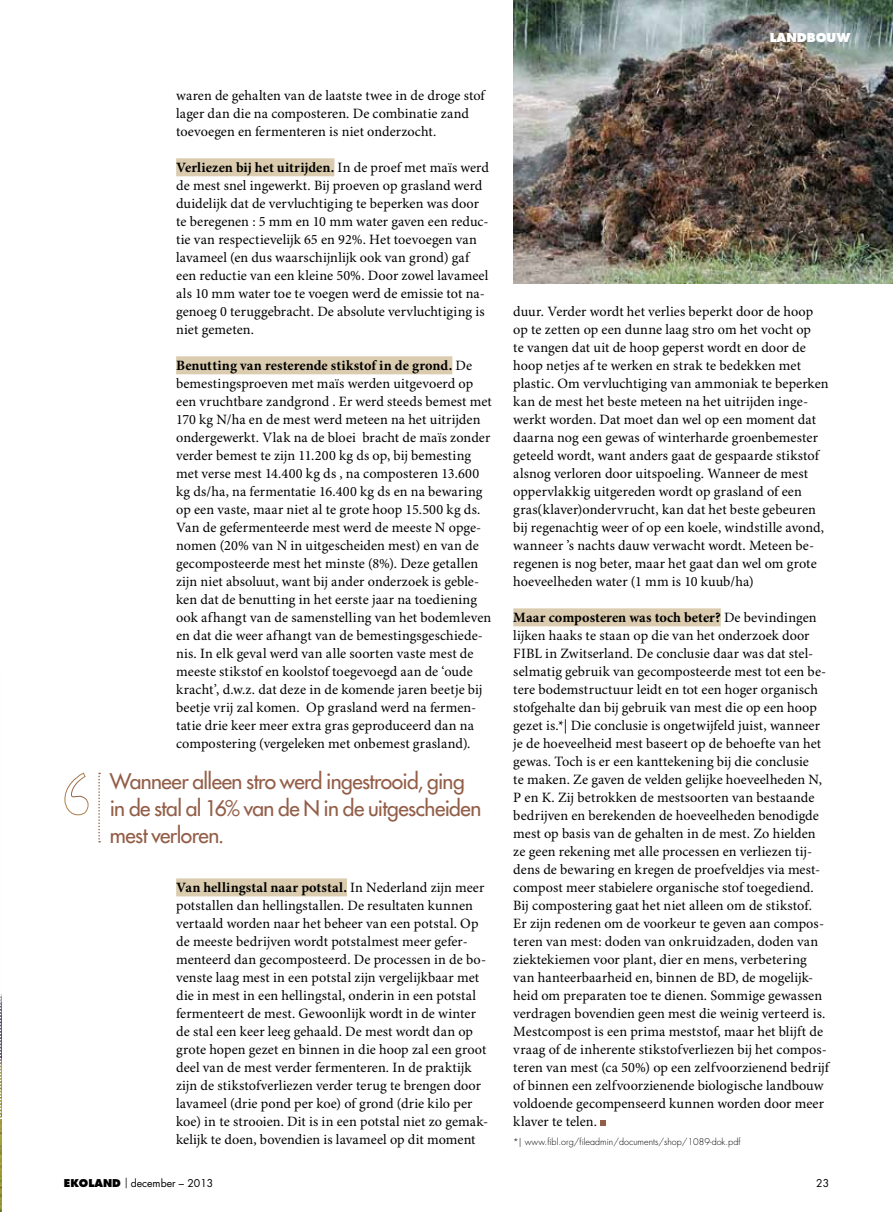
<style>
.page{position:relative;width:893px;height:1212px;background:#fff}
.page>*{position:absolute;margin:0;border:0;box-sizing:border-box;transform-origin:0 0}
.t1{font:500 21px/27px "Futura Std";letter-spacing:-.035em;color:#935e48}
.t2{font:14.25px/18px "Minion Pro";letter-spacing:.005em;color:#000}
.t3{font:800 12px "Futura Std";color:#fff}
.t4{font:10.5px "Futura Std";color:#000}
.t5{font:300 9px "Futura Std";color:#000}
.s1{font-weight:700}
.s2{font-weight:800}
.s3{font-weight:500}
</style>
<div class="page">
<img style="left:513px;top:0;width:380px;height:283px">
<img style="left:0;top:1119px;width:1px;height:93px">
<svg style="left:0;top:994px;width:1px;height:125px"></svg>
<div style="left:176px;top:158px;width:158px;height:18px;background:#dbccaf"></div>
<div style="left:176px;top:356px;width:276px;height:18px;background:#dbccaf"></div>
<div style="left:176px;top:878px;width:171px;height:18px;background:#dbccaf"></div>
<div style="left:513px;top:608px;width:208px;height:18px;background:#dbccaf"></div>
<svg style="left:600px;top:1121px;width:5px;height:5px"></svg>
<svg style="left:98px;top:773px;width:2px;height:69px"></svg>
<svg style="left:64px;top:772px;width:25px;height:43px"></svg>
<p class="t2" style="left:176px;top:87px;width:310px">waren de gehalten van de laatste twee in de droge stof lager dan die na composteren. De combinatie zand toevoegen en fermenteren is niet onderzocht.</p>
<p class="t2" style="left:176px;top:159px;width:314px"><span class="s1">Verliezen bij het uitrijden.</span> In de proef met maïs werd de mest snel ingewerkt. Bij proeven op grasland werd duidelijk dat de vervluchtiging te beperken was door te beregenen : 5 mm en 10 mm water gaven een reduc&shy;tie van respectievelijk 65 en 92%. Het toevoegen van lavameel (en dus waarschijnlijk ook van grond) gaf een reductie van een kleine 50%. Door zowel lavameel als 10 mm water toe te voegen werd de emissie tot na&shy;genoeg 0 teruggebracht. De absolute vervluchtiging is niet gemeten.</p>
<p class="t2" style="left:176px;top:357px;width:317px"><span class="s1">Benutting van resterende stikstof in de grond.</span> De bemestingsproeven met maïs werden uitgevoerd op een vruchtbare zandgrond . Er werd steeds bemest met 170 kg N/ha en de mest werd meteen na het uitrijden ondergewerkt. Vlak na de bloei bracht de maïs zonder verder bemest te zijn 11.200 kg ds op, bij bemesting met verse mest 14.400 kg ds , na composteren 13.600 kg ds/ha, na fermentatie 16.400 kg ds en na bewaring op een vaste, maar niet al te grote hoop 15.500 kg ds.<br>Van de gefermenteerde mest werd de meeste N opge&shy;nomen (20% van N in uitgescheiden mest) en van de gecomposteerde mest het minste (8%). Deze getallen zijn niet absoluut, want bij ander onderzoek is geble&shy;ken dat de benutting in het eerste jaar na toediening ook afhangt van de samenstelling van het bodemleven en dat die weer afhangt van de bemestingsgeschiede&shy;nis. In elk geval werd van alle soorten vaste mest de meeste stikstof en koolstof toegevoegd aan de ‘oude kracht’, d.w.z. dat deze in de komende jaren beetje bij beetje vrij zal komen. Op grasland werd na fermen&shy;tatie drie keer meer extra gras geproduceerd dan na compostering (vergeleken met onbemest grasland).</p>
<h1 class="t1" style="left:110px;top:767px;width:373px">Wanneer alleen stro werd ingestrooid, ging in de stal al 16% van de N in de uitgescheiden mest verloren.</h1>
<p class="t2" style="left:176px;top:879px;width:313px"><span class="s1">Van hellingstal naar potstal.</span> In Nederland zijn meer potstallen dan hellingstallen. De resultaten kunnen vertaald worden naar het beheer van een potstal. Op de meeste bedrijven wordt potstalmest meer gefer&shy;menteerd dan gecomposteerd. De processen in de bo&shy;venste laag mest in een potstal zijn vergelijkbaar met die in mest in een hellingstal, onderin in een potstal fermenteert de mest. Gewoonlijk wordt in de winter de stal een keer leeg gehaald. De mest wordt dan op grote hopen gezet en binnen in die hoop zal een groot deel van de mest verder fermenteren. In de praktijk zijn de stikstofverliezen verder terug te brengen door lavameel (drie pond per koe) of grond (drie kilo per koe) in te strooien. Dit is in een potstal niet zo gemak&shy;kelijk te doen, bovendien is lavameel op dit moment</p>
<p class="t3" style="left:770px;top:30px;width:11px">LAND</p>
<p class="t3" style="left:807px;top:30px;width:45px">BOUW</p>
<p class="t2" style="left:513px;top:303px;width:317px">duur. Verder wordt het verlies beperkt door de hoop op te zetten op een dunne laag stro om het vocht op<br>te vangen dat uit de hoop geperst wordt en door de hoop netjes af te werken en strak te bedekken met plastic. Om vervluchtiging van ammoniak te beperken kan de mest het beste meteen na het uitrijden inge&shy;werkt worden. Dat moet dan wel op een moment dat daarna nog een gewas of winterharde groenbemester geteeld wordt, want anders gaat de gespaarde stikstof alsnog verloren door uitspoeling. Wanneer de mest oppervlakkig uitgereden wordt op grasland of een gras(klaver)ondervrucht, kan dat het beste gebeuren bij regenachtig weer of op een koele, windstille avond, wanneer ’s nachts dauw verwacht wordt. Meteen be&shy;regenen is nog beter, maar het gaat dan wel om grote hoeveelheden water (1 mm is 10 kuub/ha)</p>
<p class="t2" style="left:513px;top:609px;width:317px"><span class="s1">Maar composteren was toch beter?</span> De bevindingen lijken haaks te staan op die van het onderzoek door FIBL in Zwitserland. De conclusie daar was dat stel&shy;selmatig gebruik van gecomposteerde mest tot een be&shy;tere bodemstructuur leidt en tot een hoger organisch stofgehalte dan bij gebruik van mest die op een hoop gezet is.*| Die conclusie is ongetwijfeld juist, wanneer je de hoeveelheid mest baseert op de behoefte van het gewas. Toch is er een kanttekening bij die conclusie<br>te maken. Ze gaven de velden gelijke hoeveelheden N, P en K. Zij betrokken de mestsoorten van bestaande bedrijven en berekenden de hoeveelheden benodigde mest op basis van de gehalten in de mest. Zo hielden ze geen rekening met alle processen en verliezen tij&shy;dens de bewaring en kregen de proefveldjes via mest&shy;compost meer stabielere organische stof toegediend.<br>Bij compostering gaat het niet alleen om de stikstof.<br>Er zijn redenen om de voorkeur te geven aan compos&shy;teren van mest: doden van onkruidzaden, doden van ziektekiemen voor plant, dier en mens, verbetering van hanteerbaarheid en, binnen de BD, de mogelijk&shy;heid om preparaten toe te dienen. Sommige gewassen verdragen bovendien geen mest die weinig verteerd is.<br>Mestcompost is een prima meststof, maar het blijft de vraag of de inherente stikstofverliezen bij het compos&shy;teren van mest (ca 50%) op een zelfvoorzienend bedrijf of binnen een zelfvoorzienende biologische landbouw voldoende gecompenseerd kunnen worden door meer klaver te telen.</p>
<p class="t5" style="left:513px;top:1136px;width:229px">*| www.fibl.org/fileadmin/documents/shop/1089-dok.pdf</p>
<p class="t4" style="left:64px;top:1176px;width:151px"><span class="s2">EKOLAND</span> <span class="s3">|</span> december – 2013</p>
<p class="t4" style="left:816px;top:1176px;width:14px">23</p>
</div>
